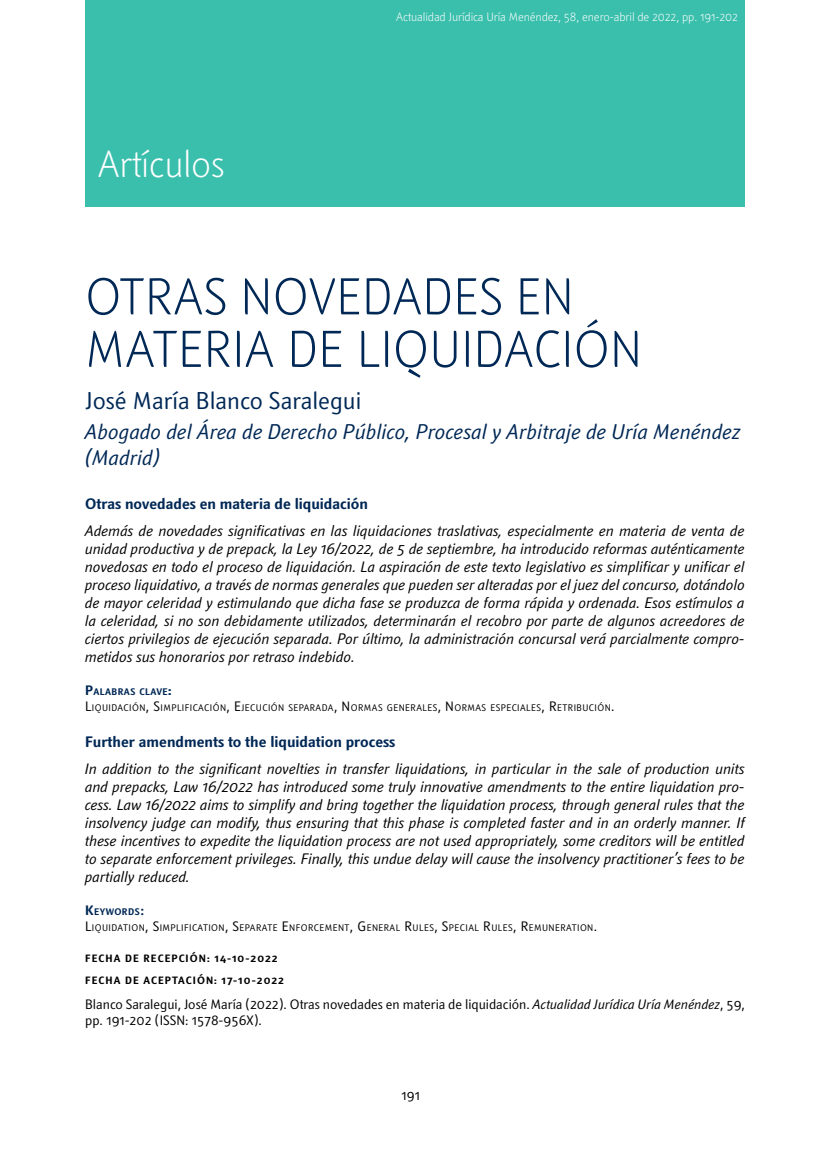
<style>
.page{position:relative;width:830px;height:1149px;background:#fff}
.page>*{position:absolute;margin:0;border:0;box-sizing:border-box;transform-origin:0 0}
.t1{font:300 51px/52.5px "Textra LT";color:#002856}
.t2{font:300 37.5px "Textra LT";letter-spacing:-.01em;color:#fff}
.t3{font:24px "Textra LT";color:#002856}
.t4{font:italic 21px/25.5px "Textra LT";color:#002856}
.t5{font:italic 15px/18px "Textra LT";color:#000;text-align:justify}
.t6{font:700 15px "Textra LT";color:#002856}
.t7{font:13.5px/16.2px "Textra LT";color:#000}
.t8{font:300 12px "Textra LT";letter-spacing:-.01em;color:#fff}
.t9{font:700 10.5px/22px "Textra LT";letter-spacing:.1em;color:#000}
.t10{font:9.45px/16.2px "Textra LT";letter-spacing:.045em;color:#000}
.s1{font-weight:700;font-size:13.5px;color:#002856}
.s2{font-weight:700;color:#002856}
.s3{font-size:13.5px}
.s4{font-family:"Times New Roman";font-weight:700;font-size:13.5px;color:#002856}
.s5{font-style:italic}
</style>
<div class="page">
<div style="left:85px;top:0;width:659px;height:207px;background:#3bbfad"></div>
<h2 class="t2" style="left:98px;top:140px;width:128px">Artículos</h2>
<p class="t8" style="left:396px;top:9px;width:343px">Actualidad Jurídica Uría Menéndez, 58, enero-abril de 2022, pp. 191-202</p>
<h1 class="t1" style="left:85px;top:269px;width:558px">OTRAS NOVEDADES EN<br>MATERIA DE LIQUIDACIÓN</h1>
<h3 class="t3" style="left:85px;top:386px;width:277px">José María Blanco Saralegui</h3>
<h3 class="t4" style="left:85px;top:418px;width:656px">Abogado del Área de Derecho Público, Procesal y Arbitraje de Uría Menéndez (Madrid)</h3>
<p class="t6" style="left:85px;top:493px;width:284px">Otras novedades en materia de liquidación</p>
<p class="t5" style="left:85px;top:521px;width:661px">Además de novedades significativas en las liquidaciones traslativas, especialmente en materia de venta de unidad productiva y de prepack, la Ley 16/2022, de 5 de septiembre, ha introducido reformas auténticamente novedosas en todo el proceso de liquidación. La aspiración de este texto legislativo es simplificar y unificar el proceso liquidativo, a través de normas generales que pueden ser alteradas por el juez del concurso, dotándolo de mayor celeridad y estimulando que dicha fase se produzca de forma rápida y ordenada. Esos estímulos a la celeridad, si no son debidamente utilizados, determinarán el recobro por parte de algunos acreedores de ciertos privilegios de ejecución separada. Por último, la administración concursal verá parcialmente compro&shy;metidos sus honorarios por retraso indebido.</p>
<p class="t10" style="left:85px;top:683px;width:530px"><span class="s1">P</span><span class="s2">ALABRAS CLAVE</span><span class="s1">:<br></span><span class="s3">L</span>IQUIDACIÓN<span class="s3">, S</span>IMPLIFICACIÓN<span class="s3">, E</span>JECUCIÓN SEPARADA<span class="s3">, N</span> ORMAS GENERALES<span class="s3">, N</span> ORMAS ESPECIALES<span class="s3">, R</span>ETRIBUCIÓN<span class="s3">.</span></p>
<p class="t6" style="left:85px;top:731px;width:311px">Further amendments to the liquidation process</p>
<p class="t5" style="left:85px;top:759px;width:661px">In addition to the significant novelties in transfer liquidations, in particular in the sale of production units and prepacks, Law 16/2022 has introduced some truly innovative amendments to the entire liquidation pro&shy;cess. Law 16/2022 aims to simplify and bring together the liquidation process, through general rules that the insolvency judge can modify, thus ensuring that this phase is completed faster and in an orderly manner. If these incentives to expedite the liquidation process are not used appropriately, some creditors will be entitled to separate enforcement privileges. Finally, this undue delay will cause the insolvency practitioner’s fees to be partially reduced.</p>
<p class="t10" style="left:85px;top:903px;width:513px"><span class="s1">K</span><span class="s2">EYWORDS</span><span class="s4">:<br></span><span class="s3">L</span>IQUIDATION<span class="s3">, S</span>IMPLIFICATION<span class="s3">, S</span>EPARATE <span class="s3">E</span>NFORCEMENT<span class="s3">, G</span> ENERAL <span class="s3">R</span>ULES<span class="s3">, S</span>PECIAL <span class="s3">R</span>ULES<span class="s3">, R</span>EMUNERATION<span class="s3">.</span></p>
<p class="t9" style="left:85px;top:946px;width:200px">FECHA DE RECEPCIÓN: 14-10-2022<br>FECHA DE ACEPTACIÓN: 17-10-2022</p>
<p class="t7" style="left:85px;top:995px;width:661px">Blanco Saralegui, José María (2022). Otras novedades en materia de liquidación. <span class="s5">Actualidad Jurídica Uría Menéndez</span>, 59, pp. 191-202 (ISSN: 1578-956X).</p>
<p class="t7" style="left:401px;top:1086px;width:20px">191</p>
</div>
